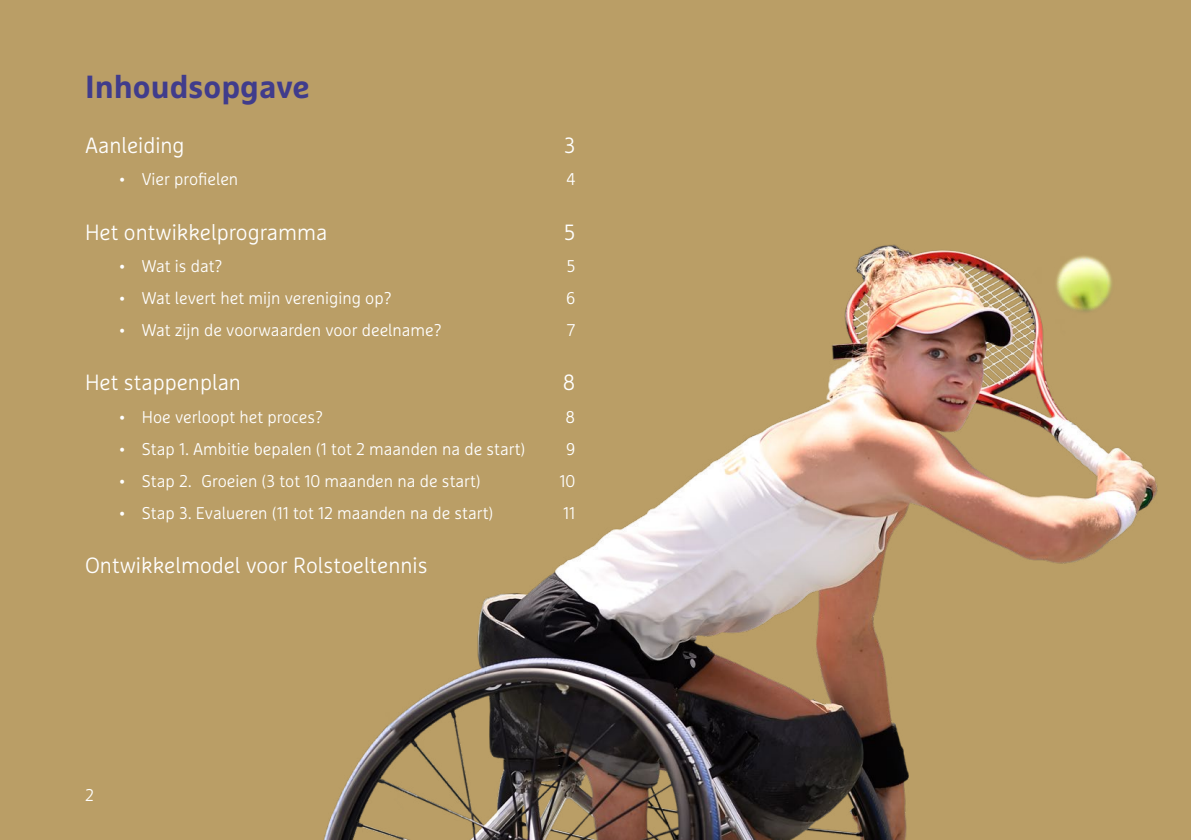
<style>
.page{position:relative;width:1191px;height:840px;background:#fff}
.page>*{position:absolute;margin:0;border:0;box-sizing:border-box;transform-origin:0 0}
.t1{font:700 32px "Marselis OT";color:#403c8c}
.t2{font:300 22px "Marselis OT";color:#fff}
.t3{font:300 17px "Marselis OT";color:#fff}
</style>
<div class="page">
<div style="left:0;top:0;width:1191px;height:839px;background:#ba9e66"></div>
<img style="left:324px;top:244px;width:834px;height:595px">
<p class="t1" style="left:85px;top:67px;width:226px">Inhoudsopgave</p>
<p class="t2" style="left:85px;top:132px;width:101px">Aanleiding</p>
<p class="t2" style="left:564px;top:132px;width:13px">3</p>
<p class="t3" style="left:119px;top:169px;width:8px">•</p>
<p class="t3" style="left:142px;top:169px;width:98px">Vier profielen</p>
<p class="t3" style="left:566px;top:169px;width:10px">4</p>
<p class="t2" style="left:85px;top:219px;width:244px">Het ontwikkelprogramma</p>
<p class="t2" style="left:564px;top:219px;width:13px">5</p>
<p class="t3" style="left:119px;top:255px;width:8px">•</p>
<p class="t3" style="left:142px;top:255px;width:82px">Wat is dat?</p>
<p class="t3" style="left:567px;top:255px;width:10px">5</p>
<p class="t3" style="left:119px;top:287px;width:8px">•</p>
<p class="t3" style="left:142px;top:287px;width:251px">Wat levert het mijn vereniging op?</p>
<p class="t3" style="left:566px;top:287px;width:11px">6</p>
<p class="t3" style="left:119px;top:319px;width:8px">•</p>
<p class="t3" style="left:142px;top:319px;width:301px">Wat zijn de voorwaarden voor deelname?</p>
<p class="t3" style="left:567px;top:319px;width:10px">7</p>
<p class="t2" style="left:85px;top:369px;width:157px">Het stappenplan</p>
<p class="t2" style="left:563px;top:369px;width:14px">8</p>
<p class="t3" style="left:119px;top:406px;width:8px">•</p>
<p class="t3" style="left:142px;top:406px;width:183px">Hoe verloopt het proces?</p>
<p class="t3" style="left:565px;top:406px;width:11px">8</p>
<p class="t3" style="left:119px;top:438px;width:8px">•</p>
<p class="t3" style="left:142px;top:438px;width:385px">Stap 1. Ambitie bepalen (1 tot 2 maanden na de start)</p>
<p class="t3" style="left:566px;top:438px;width:11px">9</p>
<p class="t3" style="left:119px;top:470px;width:8px">•</p>
<p class="t3" style="left:142px;top:470px;width:340px">Stap 2. Groeien (3 tot 10 maanden na de start)</p>
<p class="t3" style="left:559px;top:470px;width:17px">10</p>
<p class="t3" style="left:119px;top:502px;width:8px">•</p>
<p class="t3" style="left:142px;top:502px;width:353px">Stap 3. Evalueren (11 tot 12 maanden na de start)</p>
<p class="t3" style="left:563px;top:502px;width:14px">11</p>
<p class="t2" style="left:85px;top:552px;width:344px">Ontwikkelmodel voor Rolstoeltennis</p>
<p class="t3" style="left:85px;top:784px;width:10px">2</p>
</div>
